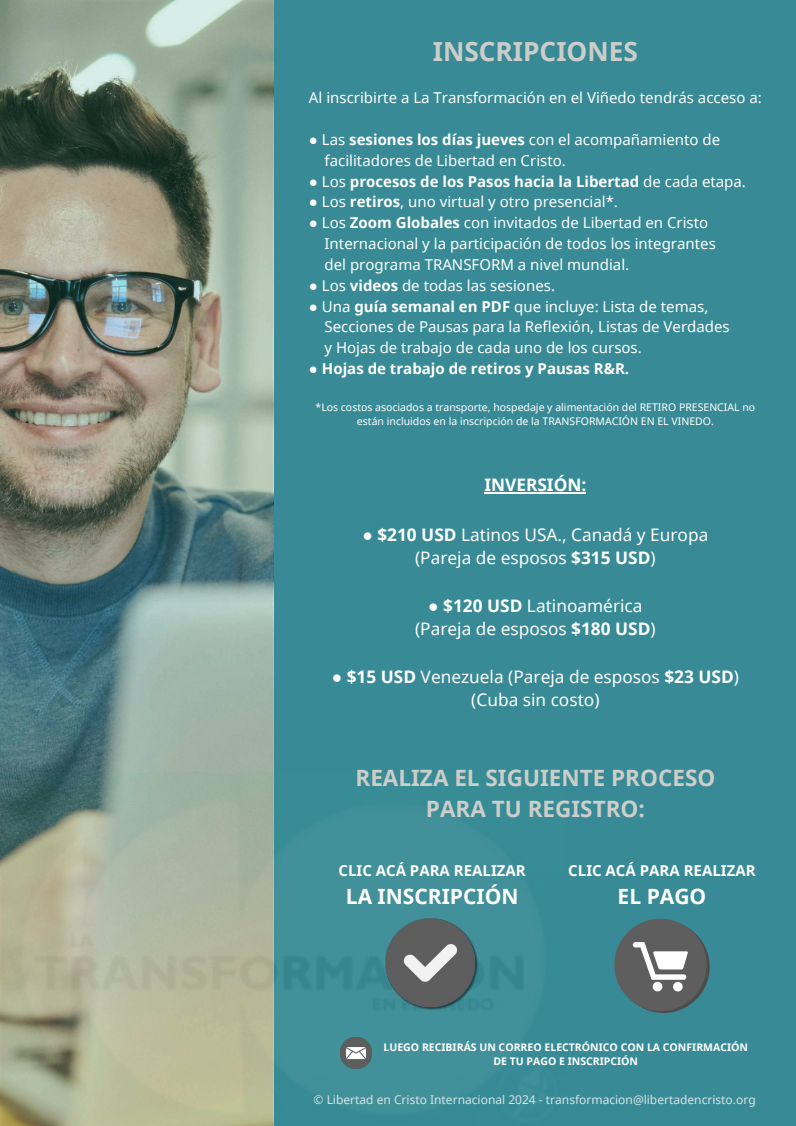
<style>
.page{position:relative;width:796px;height:1126px;background:#fff}
.page>*{position:absolute;margin:0;border:0;box-sizing:border-box;transform-origin:0 0}
.t1{font:700 26.25px "Noto Sans";color:#cdcdc9}
.t2{font:700 22.5px/30.9px "Noto Sans";color:#cdcdc9;text-align:center}
.t3{font:700 21px "Noto Sans";color:#fff}
.t4{font:17.25px/23.6px "Noto Sans";color:#fff;text-align:center}
.t5{font:700 17.25px "Noto Sans";color:#fff}
.t6{font:15px/20.9px "Noto Sans";color:#fff}
.t7{font:700 15px "Noto Sans";color:#fff}
.t8{font:12px "Noto Sans";color:#d4e4e4}
.t9{font:10.5px/14.6px "Noto Sans";color:#fff;text-align:center}
.t10{font:700 10.5px/14.6px "Noto Sans";color:#fff;text-align:center}
.s1{font-weight:700}
.s2{font-weight:400}
</style>
<div class="page">
<div style="left:0;top:0;width:795px;height:1125px;background:#388b96"></div>
<img style="left:340px;top:1037px;width:31px;height:30px">
<img style="left:386px;top:918px;width:92px;height:92px">
<hr style="left:484px;top:492px;width:102px;height:2px;background:#fff">
<svg style="left:617px;top:920px;width:92px;height:92px"></svg>
<div style="left:614px;top:918px;width:92px;height:92px;background:#5e5e5e;border-radius:50%"></div>
<svg style="left:632px;top:942px;width:55px;height:49px"></svg>
<img style="left:0;top:0;width:273px;height:1125px">
<h1 class="t1" style="left:432px;top:33px;width:207px">INSCRIPCIONES</h1>
<p class="t6" style="left:309px;top:87px;width:454px">Al inscribirte a La Transformación en el Viñedo tendrás acceso a:</p>
<p class="t6" style="left:324px;top:129px;width:397px;text-indent:-16px"><span class="s1">●</span> Las <span class="s1">sesiones los días jueves</span> con el acompañamiento de facilitadores de Libertad en Cristo.</p>
<p class="t7" style="left:309px;top:170px;width:438px">● <span class="s2">Los</span> procesos de los Pasos hacia la Libertad <span class="s2">de cada etapa.</span></p>
<p class="t6" style="left:309px;top:191px;width:310px"><span class="s1">●</span> Los <span class="s1">retiros</span>, uno virtual y otro presencial*.</p>
<p class="t6" style="left:324px;top:212px;width:393px;text-indent:-16px"><span class="s1">●</span> Los <span class="s1">Zoom Globales</span> con invitados de Libertad en Cristo<br>Internacional y la participación de todos los integrantes del programa TRANSFORM a nivel mundial.</p>
<p class="t6" style="left:309px;top:274px;width:247px"><span class="s1">●</span> Los <span class="s1">videos</span> de todas las sesiones.</p>
<p class="t6" style="left:324px;top:295px;width:406px;text-indent:-16px"><span class="s1">●</span> Una <span class="s1">guía semanal en PDF</span> que incluye: Lista de temas,<br>Secciones de Pausas para la Reflexión, Listas de Verdades y Hojas de trabajo de cada uno de los cursos.</p>
<p class="t7" style="left:309px;top:358px;width:321px">● Hojas de trabajo de retiros y Pausas R&amp;R.</p>
<p class="t9" style="left:315px;top:399px;width:441px">*Los costos asociados a transporte, hospedaje y alimentación del RETIRO PRESENCIAL no están incluidos en la inscripción de la TRANSFORMACIÓN EN EL VINEDO.</p>
<p class="t5" style="left:484px;top:472px;width:103px">INVERSIÓN:</p>
<p class="t4" style="left:362px;top:522px;width:347px">● <span class="s1">$210 USD</span> Latinos USA., Canadá y Europa (Pareja de esposos <span class="s1">$315 USD</span>)</p>
<p class="t4" style="left:415px;top:593px;width:242px">● <span class="s1">$120 USD</span> Latinoamérica (Pareja de esposos <span class="s1">$180 USD</span>)</p>
<p class="t4" style="left:332px;top:664px;width:408px">● <span class="s1">$15 USD</span> Venezuela (Pareja de esposos <span class="s1">$23 USD</span>) (Cuba sin costo)</p>
<h2 class="t2" style="left:355px;top:761px;width:361px">REALIZA EL SIGUIENTE PROCESO<br>PARA TU REGISTRO:</h2>
<p class="t7" style="left:338px;top:859px;width:189px">CLIC ACÁ PARA REALIZAR</p>
<h3 class="t3" style="left:346px;top:880px;width:174px">LA INSCRIPCIÓN</h3>
<p class="t7" style="left:568px;top:859px;width:189px">CLIC ACÁ PARA REALIZAR</p>
<h3 class="t3" style="left:617px;top:881px;width:90px">EL PAGO</h3>
<p class="t10" style="left:383px;top:1038px;width:366px">LUEGO RECIBIRÁS UN CORREO ELECTRÓNICO CON LA CONFIRMACIÓN<br>DE TU PAGO E INSCRIPCIÓN</p>
<p class="t8" style="left:313px;top:1090px;width:443px">© Libertad en Cristo Internacional 2024 - transformacion@libertadencristo.org</p>
</div>
